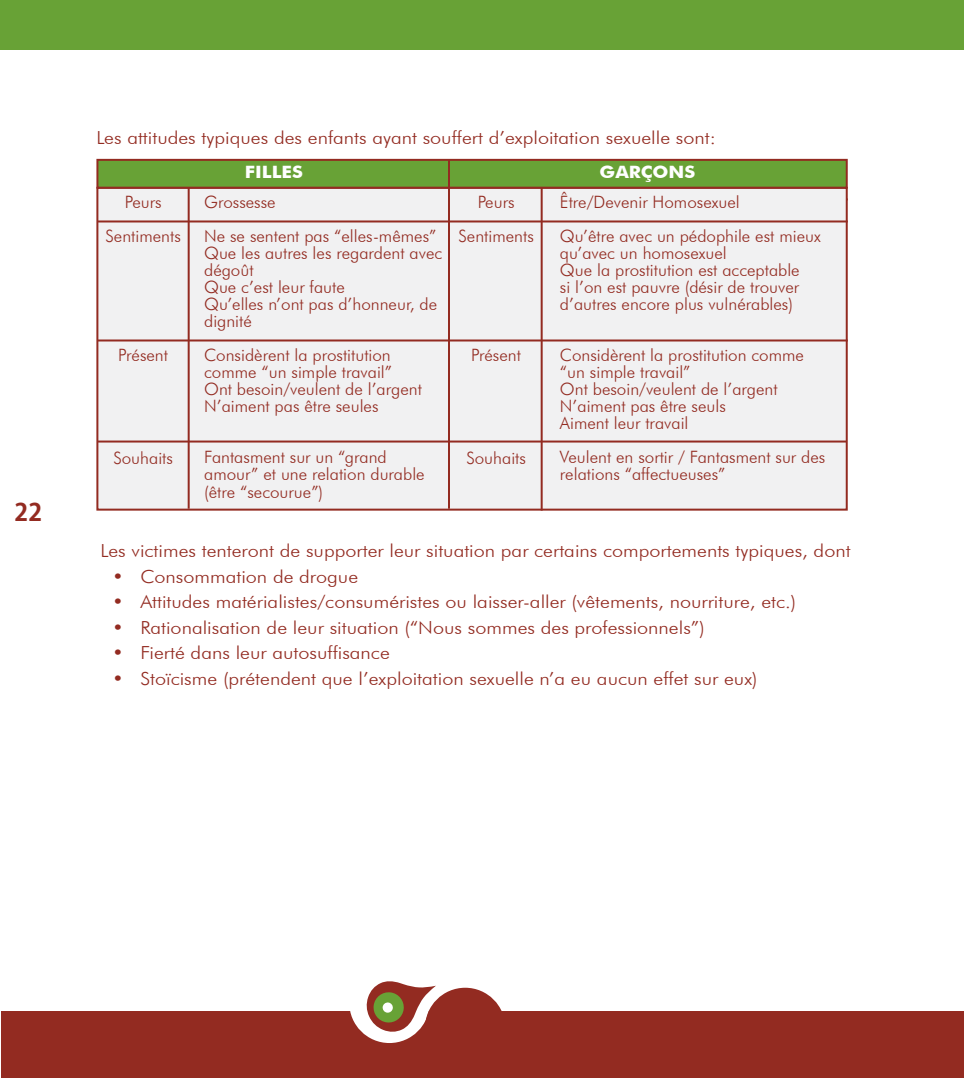
<style>
.page{position:relative;width:964px;height:1078px;background:#fff}
.page>*{position:absolute;margin:0;border:0;box-sizing:border-box;transform-origin:0 0}
.t1{font:700 24px "Koz Go Pro";color:#932b21}
.t2{font:300 18px "Futura BT";color:#932b21;scale:1.1 1}
.t3{font:300 17px/17px "Futura BT";color:#932b21}
.t4{font:700 17px "Futura BT";color:#fff;scale:1.1 1}
</style>
<div class="page">
<div style="left:0;top:0;width:964px;height:49px;background:#68a236"></div>
<div style="left:2px;top:1011px;width:962px;height:66px;background:#932b21"></div>
<div style="left:349px;top:962px;width:80px;height:80px;background:#fff;border-radius:50%"></div>
<svg style="left:366px;top:981px;width:70px;height:51px"></svg>
<svg style="left:382px;top:1001px;width:11px;height:11px"></svg>
<div style="left:425px;top:987px;width:80px;height:80px;background:#932b21;border-radius:50%"></div>
<div style="left:96px;top:187px;width:752px;height:323px;background:#f1f1f2;border:2px solid #932b21"></div>
<div style="left:96px;top:159px;width:752px;height:30px;background:#68a236;border:2px solid #932b21"></div>
<hr style="left:448px;top:160px;width:2px;height:348px;background:#932b21">
<hr style="left:97px;top:220px;width:751px;height:2px;background:#932b21">
<hr style="left:98px;top:339px;width:750px;height:2px;background:#932b21">
<hr style="left:188px;top:188px;width:2px;height:320px;background:#932b21">
<hr style="left:541px;top:188px;width:2px;height:322px;background:#932b21">
<hr style="left:97px;top:440px;width:750px;height:2px;background:#932b21">
<h1 class="t1" style="left:15px;top:497px;width:29px">22</h1>
<p class="t2" style="left:96px;top:127px;width:565px">Les attitudes typiques des enfants ayant souffert d’exploitation sexuelle sont:</p>
<p class="t4" style="left:245px;top:162px;width:54px">FILLES</p>
<p class="t4" style="left:599px;top:162px;width:89px">GARÇONS</p>
<p class="t3" style="left:105px;top:185px;width:77px;line-height:34px;text-align:center">Peurs<br>Sentiments</p>
<p class="t3" style="left:118px;top:346px;width:51px">Présent</p>
<p class="t3" style="left:113px;top:449px;width:61px">Souhaits</p>
<p class="t3" style="left:204px;top:185px;width:234px;line-height:34px">Grossesse<br>Ne se sentent pas “elles-mêmes”</p>
<p class="t3" style="left:204px;top:244px;width:240px">Que les autres les regardent avec dégoût<br>Que c’est leur faute<br>Qu’elles n’ont pas d’honneur, de dignité</p>
<p class="t3" style="left:204px;top:346px;width:219px">Considèrent la prostitution comme “un simple travail”<br>Ont besoin/veulent de l’argent<br>N’aiment pas être seules</p>
<p class="t3" style="left:204px;top:448px;width:222px">Fantasment sur un “grand amour” et une relation durable (être “secourue”)</p>
<p class="t3" style="left:458px;top:185px;width:77px;line-height:34px;text-align:center">Peurs<br>Sentiments</p>
<p class="t3" style="left:471px;top:346px;width:51px">Présent</p>
<p class="t3" style="left:466px;top:449px;width:61px">Souhaits</p>
<p class="t3" style="left:560px;top:185px;width:262px;line-height:34px">Être/Devenir Homosexuel<br>Qu’être avec un pédophile est mieux</p>
<p class="t3" style="left:560px;top:244px;width:241px">qu’avec un homosexuel<br>Que la prostitution est acceptable si l’on est pauvre (désir de trouver d’autres encore plus vulnérables)</p>
<p class="t3" style="left:560px;top:346px;width:246px">Considèrent la prostitution comme “un simple travail”<br>Ont besoin/veulent de l’argent<br>N’aiment pas être seuls<br>Aiment leur travail</p>
<p class="t3" style="left:560px;top:448px;width:267px">Veulent en sortir / Fantasment sur des relations “affectueuses”</p>
<p class="t2" style="left:101px;top:539px;width:683px">Les victimes tenteront de supporter leur situation par certains comportements typiques, dont</p>
<p class="t2" style="left:112px;top:565px;width:225px">• Consommation de drogue</p>
<p class="t2" style="left:112px;top:590px;width:623px">• Attitudes matérialistes/consuméristes ou laisser-aller (vêtements, nourriture, etc.)</p>
<p class="t2" style="left:112px;top:616px;width:540px">• Rationalisation de leur situation (“Nous sommes des professionnels”)</p>
<p class="t2" style="left:112px;top:641px;width:254px">• Fierté dans leur autosuffisance</p>
<p class="t2" style="left:112px;top:667px;width:588px">• Stoïcisme (prétendent que l’exploitation sexuelle n’a eu aucun effet sur eux)</p>
</div>
